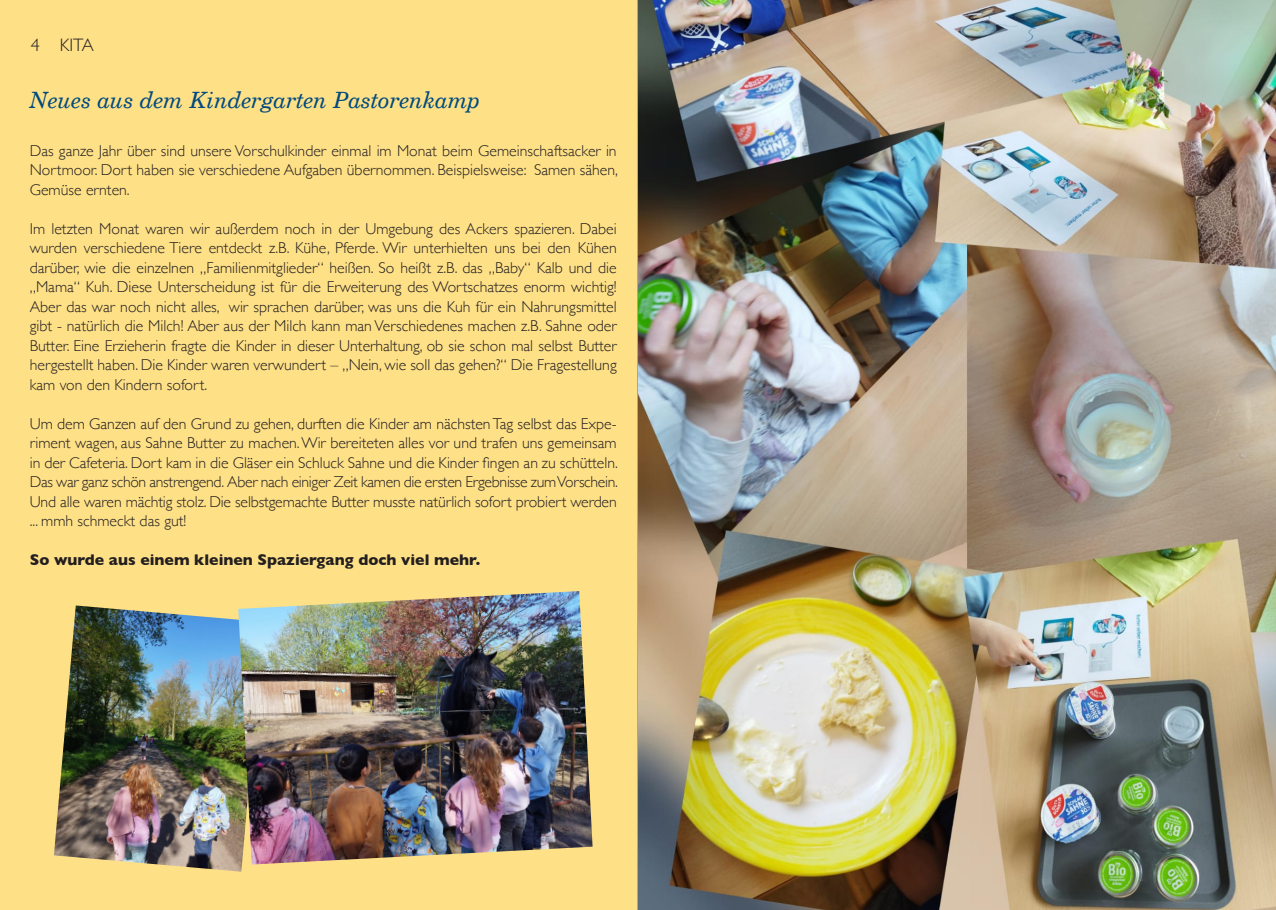
<style>
.page{position:relative;width:1276px;height:910px;background:#fff}
.page>*{position:absolute;margin:0;border:0;box-sizing:border-box;transform-origin:0 0}
.t1{font:22.5px "Century Italic SWFTE";color:#004a7f}
.t2{font:300 18px "Gill Sans";color:#231f20}
.t3{font:300 15.75px/19.5px "Gill Sans";letter-spacing:-.01em;color:#231f20;text-align:justify}
.t4{font:700 15.75px "Gill Sans";color:#231f20}
</style>
<div class="page">
<div style="left:0;top:0;width:638px;height:910px;background:#fee087"></div>
<img style="left:638px;top:0;width:638px;height:910px">
<img style="left:54px;top:605px;width:206px;height:267px">
<img style="left:238px;top:591px;width:354px;height:273px">
<p class="t2" style="left:31px;top:31px;width:64px">4 KITA</p>
<p class="t1" style="left:30px;top:86px;width:452px">Neues aus dem Kindergarten Pastorenkamp</p>
<p class="t3" style="left:30px;top:140px;width:590px">Das ganze Jahr über sind unsere Vorschulkinder einmal im Monat beim Gemeinschaftsacker in Nortmoor. Dort haben sie verschiedene Aufgaben übernommen. Beispielsweise: Samen sähen, Gemüse ernten.</p>
<p class="t3" style="left:30px;top:218px;width:588px">Im letzten Monat waren wir außerdem noch in der Umgebung des Ackers spazieren. Dabei wurden verschiedene Tiere entdeckt z.B. Kühe, Pferde. Wir unterhielten uns bei den Kühen darüber, wie die einzelnen „Familienmitglieder“ heißen. So heißt z.B. das „Baby“ Kalb und die „Mama“ Kuh. Diese Unterscheidung ist für die Erweiterung des Wortschatzes enorm wichtig!<br>Aber das war noch nicht alles, wir sprachen darüber, was uns die Kuh für ein Nahrungsmittel gibt - natürlich die Milch! Aber aus der Milch kann man Verschiedenes machen z.B. Sahne oder Butter. Eine Erzieherin fragte die Kinder in dieser Unterhaltung, ob sie schon mal selbst Butter hergestellt haben. Die Kinder waren verwundert – „Nein, wie soll das gehen?“ Die Fragestellung kam von den Kindern sofort.</p>
<p class="t3" style="left:30px;top:413px;width:590px">Um dem Ganzen auf den Grund zu gehen, durften die Kinder am nächsten Tag selbst das Expe&shy;riment wagen, aus Sahne Butter zu machen. Wir bereiteten alles vor und trafen uns gemeinsam in der Cafeteria. Dort kam in die Gläser ein Schluck Sahne und die Kinder fingen an zu schütteln.<br>Das war ganz schön anstrengend. Aber nach einiger Zeit kamen die ersten Ergebnisse zum Vorschein.</p>
<p class="t3" style="left:30px;top:491px;width:588px">Und alle waren mächtig stolz. Die selbstgemachte Butter musste natürlich sofort probiert werden ... mmh schmeckt das gut!</p>
<p class="t4" style="left:30px;top:547px;width:452px">So wurde aus einem kleinen Spaziergang doch viel mehr.</p>
</div>
